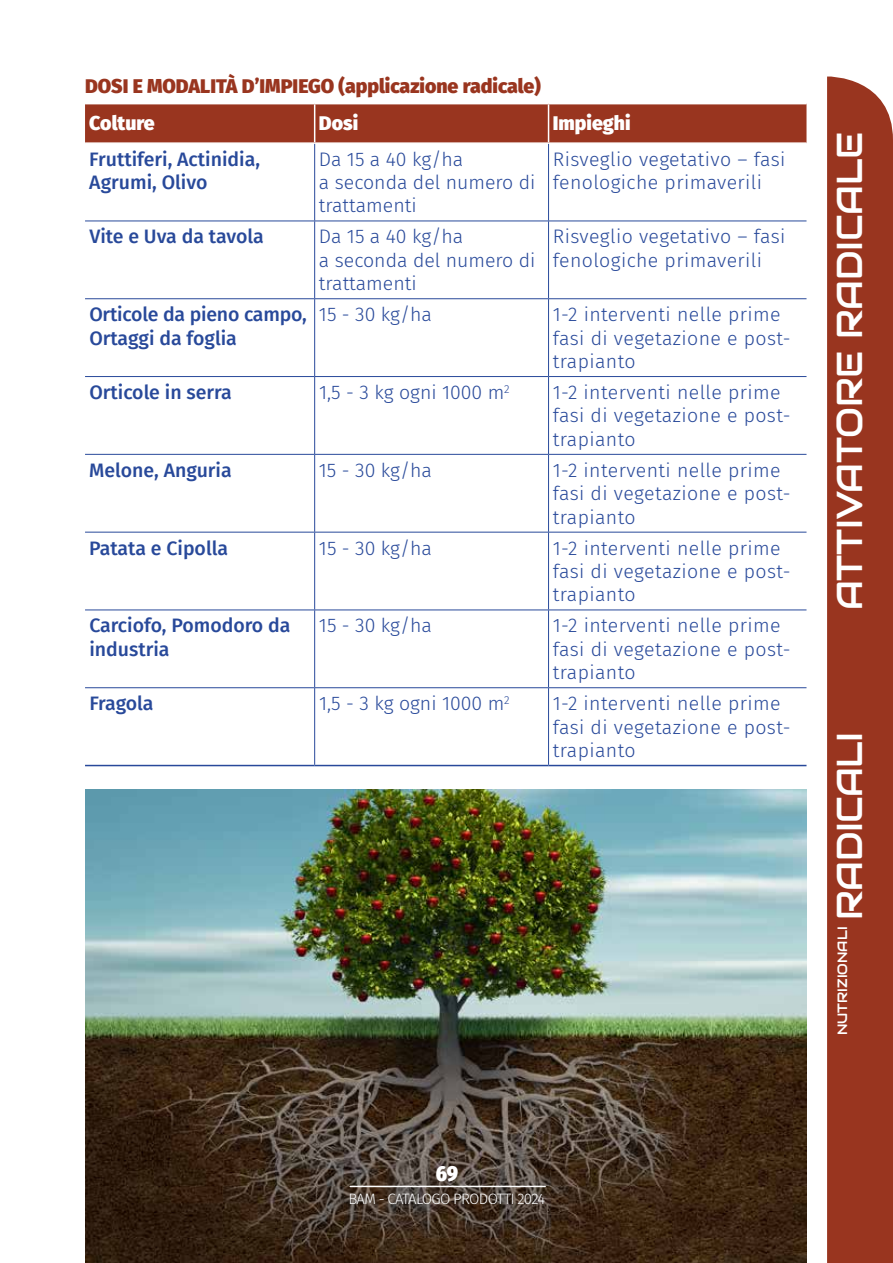
<style>
.page{position:relative;width:893px;height:1263px;background:#fff}
.page>*{position:absolute;margin:0;border:0;box-sizing:border-box;transform-origin:0 0}
.t1{font:36px "Audiowide";letter-spacing:-.01em;color:#fff}
.t2{font:900 21px "Fira Sans Condensed";color:#fff}
.t3{font:300 19.5px/23.4px "Fira Sans";letter-spacing:.02em;color:#28499a}
.t4{font:500 19.5px/23.4px "Fira Sans";color:#28499a}
.t5{font:300 19.5px/23.4px "Fira Sans";color:#28499a}
.t6{font:900 19.5px "Fira Sans";color:#99351f}
.t7{font:900 19.5px "Fira Sans";color:#fff}
.t8{font:300 15px "Fira Sans";letter-spacing:-.045em;color:#fff}
.t9{font:13.5px "Audiowide";color:#fff}
</style>
<div class="page">
<div style="left:827px;top:77px;width:66px;height:1186px;background:#99351f"></div>
<div style="left:85px;top:104px;width:721px;height:38px;background:#99351f"></div>
<hr style="left:314px;top:104px;width:1px;height:38px;background:#fff">
<hr style="left:548px;top:104px;width:1px;height:38px;background:#fff">
<hr style="left:85px;top:221px;width:230px;height:1px;background:#28499a">
<hr style="left:315px;top:221px;width:234px;height:1px;background:#28499a">
<hr style="left:549px;top:221px;width:257px;height:1px;background:#28499a">
<hr style="left:85px;top:298px;width:230px;height:1px;background:#28499a">
<hr style="left:315px;top:298px;width:234px;height:1px;background:#28499a">
<hr style="left:549px;top:298px;width:257px;height:1px;background:#28499a">
<hr style="left:85px;top:376px;width:230px;height:1px;background:#28499a">
<hr style="left:315px;top:376px;width:234px;height:1px;background:#28499a">
<hr style="left:549px;top:376px;width:257px;height:1px;background:#28499a">
<hr style="left:85px;top:454px;width:230px;height:1px;background:#28499a">
<hr style="left:315px;top:454px;width:234px;height:1px;background:#28499a">
<hr style="left:549px;top:454px;width:257px;height:1px;background:#28499a">
<hr style="left:85px;top:532px;width:230px;height:1px;background:#28499a">
<hr style="left:315px;top:532px;width:234px;height:1px;background:#28499a">
<hr style="left:549px;top:532px;width:257px;height:1px;background:#28499a">
<hr style="left:85px;top:609px;width:230px;height:1px;background:#28499a">
<hr style="left:315px;top:609px;width:234px;height:1px;background:#28499a">
<hr style="left:549px;top:609px;width:257px;height:1px;background:#28499a">
<hr style="left:85px;top:687px;width:230px;height:1px;background:#28499a">
<hr style="left:315px;top:687px;width:234px;height:1px;background:#28499a">
<hr style="left:549px;top:687px;width:257px;height:1px;background:#28499a">
<hr style="left:314px;top:144px;width:1px;height:77px;background:#28499a">
<hr style="left:548px;top:144px;width:1px;height:77px;background:#28499a">
<hr style="left:314px;top:221px;width:1px;height:77px;background:#28499a">
<hr style="left:548px;top:221px;width:1px;height:77px;background:#28499a">
<hr style="left:314px;top:299px;width:1px;height:77px;background:#28499a">
<hr style="left:548px;top:299px;width:1px;height:77px;background:#28499a">
<hr style="left:314px;top:377px;width:1px;height:77px;background:#28499a">
<hr style="left:548px;top:377px;width:1px;height:77px;background:#28499a">
<hr style="left:314px;top:455px;width:1px;height:77px;background:#28499a">
<hr style="left:548px;top:455px;width:1px;height:77px;background:#28499a">
<hr style="left:314px;top:532px;width:1px;height:77px;background:#28499a">
<hr style="left:548px;top:532px;width:1px;height:77px;background:#28499a">
<hr style="left:314px;top:610px;width:1px;height:77px;background:#28499a">
<hr style="left:548px;top:610px;width:1px;height:77px;background:#28499a">
<hr style="left:314px;top:688px;width:1px;height:77px;background:#28499a">
<hr style="left:548px;top:688px;width:1px;height:77px;background:#28499a">
<hr style="left:85px;top:765px;width:230px;height:1px;background:#28499a">
<hr style="left:315px;top:765px;width:234px;height:1px;background:#28499a">
<hr style="left:549px;top:765px;width:257px;height:1px;background:#28499a">
<img style="left:85px;top:790px;width:722px;height:473px">
<hr style="left:350px;top:1186px;width:195px;height:1px;background:#fff">
<p class="t6" style="left:85px;top:68px;width:457px">DOSI E MODALITÀ D’IMPIEGO (applicazione radicale)</p>
<p class="t7" style="left:89px;top:106px;width:67px">Colture</p>
<p class="t7" style="left:319px;top:106px;width:41px">Dosi</p>
<p class="t7" style="left:553px;top:106px;width:79px">Impieghi</p>
<p class="t4" style="left:89px;top:146px;width:172px">Fruttiferi, Actinidia,<br>Agrumi, Olivo</p>
<p class="t5" style="left:319px;top:147px;width:218px">Da 15 a 40 kg/ha<br>a seconda del numero di trattamenti</p>
<p class="t3" style="left:553px;top:147px;width:234px">Risveglio vegetativo – fasi fenologiche primaverili</p>
<p class="t4" style="left:89px;top:224px;width:176px">Vite e Uva da tavola</p>
<p class="t5" style="left:319px;top:225px;width:218px">Da 15 a 40 kg/ha<br>a seconda del numero di trattamenti</p>
<p class="t3" style="left:553px;top:225px;width:234px">Risveglio vegetativo – fasi fenologiche primaverili</p>
<p class="t4" style="left:89px;top:302px;width:219px">Orticole da pieno campo,<br>Ortaggi da foglia</p>
<p class="t3" style="left:319px;top:303px;width:115px">15 - 30 kg/ha</p>
<p class="t3" style="left:553px;top:303px;width:239px">1-2 interventi nelle prime fasi di vegetazione e post&shy;trapianto</p>
<p class="t4" style="left:89px;top:379px;width:144px">Orticole in serra</p>
<p class="t5" style="left:319px;top:380px;width:192px">1,5 - 3 kg ogni 1000 m<sup>2</sup></p>
<p class="t3" style="left:553px;top:380px;width:239px">1-2 interventi nelle prime fasi di vegetazione e post&shy;trapianto</p>
<p class="t4" style="left:89px;top:457px;width:144px">Melone, Anguria</p>
<p class="t3" style="left:319px;top:458px;width:115px">15 - 30 kg/ha</p>
<p class="t3" style="left:553px;top:458px;width:239px">1-2 interventi nelle prime fasi di vegetazione e post&shy;trapianto</p>
<p class="t4" style="left:89px;top:535px;width:140px">Patata e Cipolla</p>
<p class="t3" style="left:319px;top:536px;width:115px">15 - 30 kg/ha</p>
<p class="t3" style="left:553px;top:536px;width:239px">1-2 interventi nelle prime fasi di vegetazione e post&shy;trapianto</p>
<p class="t4" style="left:89px;top:613px;width:203px">Carciofo, Pomodoro da industria</p>
<p class="t3" style="left:319px;top:614px;width:115px">15 - 30 kg/ha</p>
<p class="t3" style="left:553px;top:614px;width:239px">1-2 interventi nelle prime fasi di vegetazione e post&shy;trapianto</p>
<p class="t4" style="left:89px;top:691px;width:66px">Fragola</p>
<p class="t5" style="left:319px;top:692px;width:192px">1,5 - 3 kg ogni 1000 m<sup>2</sup></p>
<p class="t3" style="left:553px;top:692px;width:239px">1-2 interventi nelle prime fasi di vegetazione e post&shy;trapianto</p>
<h1 class="t1" style="left:826px;top:610px;width:480px;rotate:-90deg">ATTIVATORE RADICALE</h1>
<h1 class="t1" style="left:826px;top:920px;width:189px;rotate:-90deg">RADICALI</h1>
<p class="t9" style="left:834px;top:1035px;width:110px;rotate:-90deg">NUTRIZIONALI</p>
<p class="t2" style="left:436px;top:1155px;width:24px">69</p>
<p class="t8" style="left:348px;top:1188px;width:198px">BAM - CATALOGO PRODOTTI 2024</p>
</div>
